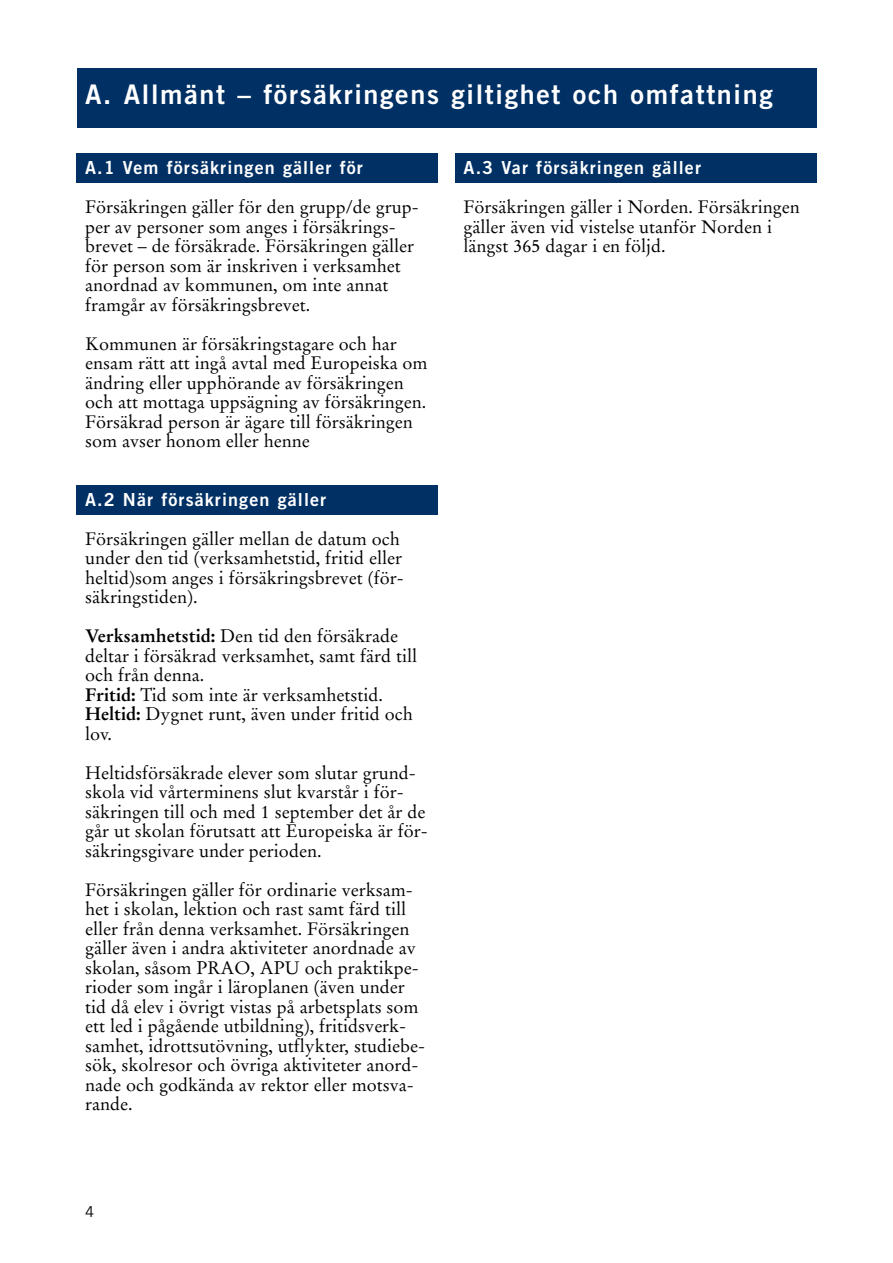
<style>
.page{position:relative;width:893px;height:1263px;background:#fff}
.page>*{position:absolute;margin:0;border:0;box-sizing:border-box;transform-origin:0 0}
.t1{font:27px "Trade Gothic Bold Two";letter-spacing:.06em;color:#fff}
.t2{font:18px/19.5px "Stempel Garamond";color:#000}
.t3{font:18px "Trade Gothic Bold Two";letter-spacing:.06em;color:#fff}
.t4{font:15px "Trade Gothic";color:#000}
.s1{font-weight:700}
</style>
<div class="page">
<div style="left:455px;top:153px;width:361px;height:30px;background:#003064"></div>
<div style="left:77px;top:153px;width:361px;height:30px;background:#003064"></div>
<div style="left:77px;top:485px;width:361px;height:29px;background:#003064"></div>
<div style="left:77px;top:68px;width:739px;height:59px;background:#003064"></div>
<h1 class="t1" style="left:85px;top:78px;width:689px">A. Allmänt – försäkringens giltighet och omfattning</h1>
<p class="t3" style="left:85px;top:157px;width:279px">A.1 Vem försäkringen gäller för</p>
<p class="t2" style="left:85px;top:198px;width:335px">Försäkringen gäller för den grupp/de grup&shy;per av personer som anges i försäkrings&shy;brevet – de försäkrade. Försäkringen gäller för person som är inskriven i verksamhet anordnad av kommunen, om inte annat framgår av försäkringsbrevet.</p>
<p class="t2" style="left:85px;top:334px;width:344px">Kommunen är försäkringstagare och har ensam rätt att ingå avtal med Europeiska om ändring eller upphörande av försäkringen och att mottaga uppsägning av försäkringen.<br>Försäkrad person är ägare till försäkringen som avser honom eller henne</p>
<p class="t3" style="left:85px;top:488px;width:243px">A.2 När försäkringen gäller</p>
<p class="t2" style="left:85px;top:529px;width:320px">Försäkringen gäller mellan de datum och under den tid (verksamhetstid, fritid eller heltid)som anges i försäkringsbrevet (för&shy;säkringstiden).</p>
<p class="t2" style="left:85px;top:627px;width:334px"><span class="s1">Verksamhetstid:</span> Den tid den försäkrade deltar i försäkrad verksamhet, samt färd till och från denna.<br><span class="s1">Fritid:</span> Tid som inte är verksamhetstid.<br><span class="s1">Heltid:</span> Dygnet runt, även under fritid och lov.</p>
<p class="t2" style="left:85px;top:763px;width:344px">Heltidsförsäkrade elever som slutar grund&shy;skola vid vårterminens slut kvarstår i för&shy;säkringen till och med 1 september det år de går ut skolan förutsatt att Europeiska är för&shy;säkringsgivare under perioden.</p>
<p class="t2" style="left:85px;top:880px;width:342px">Försäkringen gäller för ordinarie verksam&shy;het i skolan, lektion och rast samt färd till eller från denna verksamhet. Försäkringen gäller även i andra aktiviteter anordnade av skolan, såsom PRAO, APU och praktikpe&shy;rioder som ingår i läroplanen (även under tid då elev i övrigt vistas på arbetsplats som ett led i pågående utbildning), fritidsverk&shy;samhet, idrottsutövning, utflykter, studiebe&shy;sök, skolresor och övriga aktiviteter anord&shy;nade och godkända av rektor eller motsva&shy;rande.</p>
<p class="t3" style="left:464px;top:157px;width:239px">A.3 Var försäkringen gäller</p>
<p class="t2" style="left:464px;top:197px;width:338px">Försäkringen gäller i Norden. Försäkringen gäller även vid vistelse utanför Norden i längst 365 dagar i en följd.</p>
<p class="t4" style="left:85px;top:1203px;width:11px">4</p>
</div>
